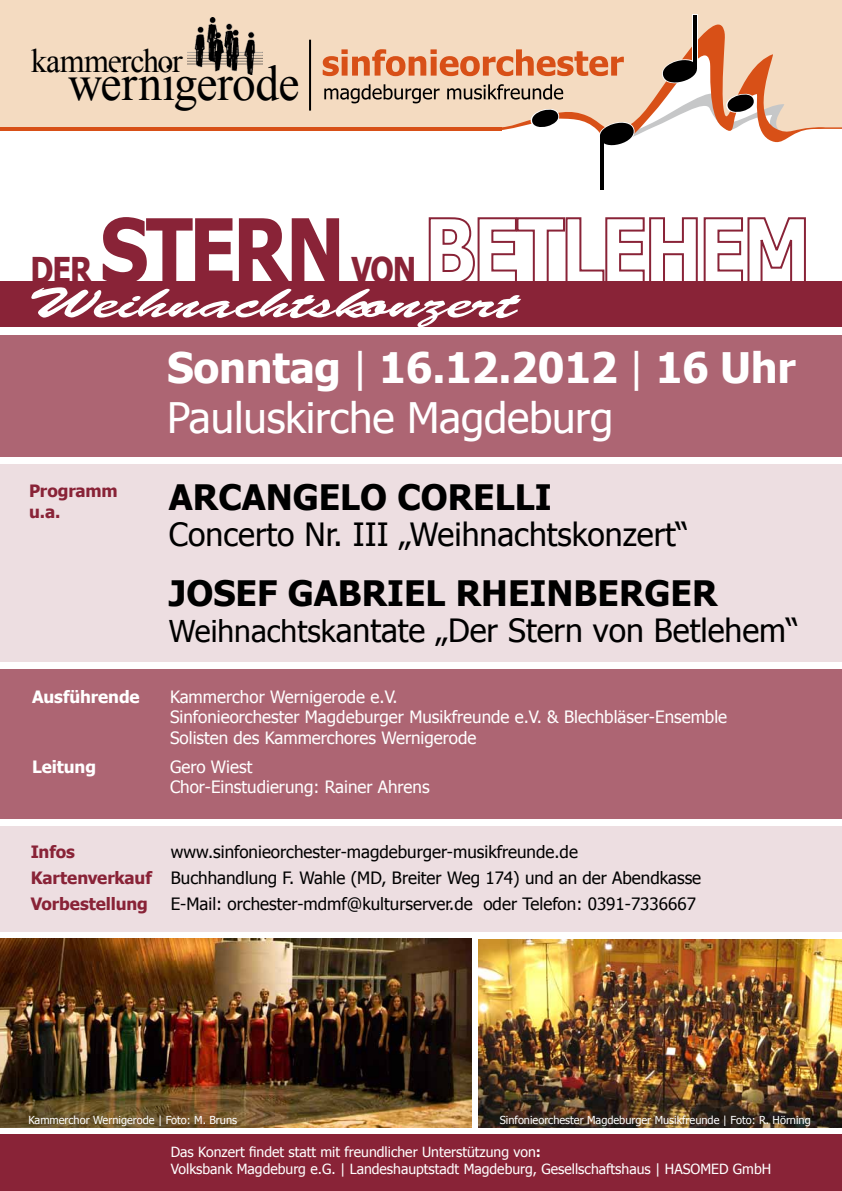
<style>
.page{position:relative;width:842px;height:1191px;background:#fff}
.page>*{position:absolute;margin:0;border:0;box-sizing:border-box;transform-origin:0 0}
.t1{font:700 88.8px "Tahoma";letter-spacing:-.035em;color:#892337;scale:.86 1}
.t2{font:49.7px "Times New Roman";letter-spacing:-.015em;color:#000;scale:.95 1}
.t3{font:43px "Brush Script Std";color:#fff;scale:1.62 1}
.t4{font:42px/50.4px "Tahoma";letter-spacing:-.005em;color:#fff}
.t5{font:700 35.5px "Tahoma";letter-spacing:-.035em;color:#892337;scale:.86 1}
.t6{font:700 35px "Tahoma";color:#000}
.t7{font:33.3px "Times New Roman";letter-spacing:-.04em;color:#000;scale:.96 1}
.t8{font:32px "Tahoma";color:#000}
.t9{font:17px/26.1px "Tahoma";color:#000}
.t10{font:17px/20.4px "Tahoma";color:#fff}
.t11{font:700 17px "Tahoma";letter-spacing:-.005em;color:#fff}
.t12{font:700 17px/20.4px "Tahoma";letter-spacing:-.01em;color:#892337}
.t13{font:14px/16.8px "Tahoma";color:#fff}
.t14{font:11px "Tahoma";color:#fff}
.s1{font-weight:700}
.s2{font-size:30px}
.s3{font-weight:700;color:#892337}
</style>
<div class="page">
<div style="left:0;top:334px;width:842px;height:122px;background:#ad6573"></div>
<img style="left:478px;top:939px;width:364px;height:188px">
<img style="left:0;top:938px;width:471px;height:189px">
<div style="left:0;top:669px;width:842px;height:150px;background:#ad6573"></div>
<div style="left:0;top:826px;width:842px;height:106px;background:#eddee1"></div>
<div style="left:0;top:1134px;width:842px;height:57px;background:#892337"></div>
<div style="left:0;top:464px;width:842px;height:197px;background:#eddee1"></div>
<div style="left:0;top:282px;width:842px;height:45px;background:#892337"></div>
<div style="left:0;top:0;width:842px;height:128px;background:#f4dbc1"></div>
<hr style="left:0;top:127px;width:501px;height:3px;background:#d85017">
<svg style="left:692px;top:14px;width:33px;height:22px"></svg>
<svg style="left:693px;top:15px;width:5px;height:21px"></svg>
<hr style="left:694px;top:16px;width:3px;height:53px;background:#000">
<hr style="left:600px;top:137px;width:3px;height:53px;background:#000">
<svg style="left:323px;top:36px;width:519px;height:115px"></svg>
<svg style="left:428px;top:217px;width:379px;height:65px"></svg>
<hr style="left:309px;top:40px;width:2px;height:71px;background:#000">
<img style="left:187px;top:18px;width:76px;height:56px">
<h3 class="t7" style="left:31px;top:38px;width:159px">kammerchor</h3>
<h2 class="t2" style="left:68px;top:50px;width:245px">wernigerode</h2>
<h3 class="t5" style="left:30px;top:247px;width:73px">DER</h3>
<h1 class="t1" style="left:100px;top:194px;width:286px">STERN</h1>
<h3 class="t5" style="left:351px;top:247px;width:77px">VON</h3>
<h3 class="t3" style="left:28px;top:279px;width:304px">Weihnachtskonzert</h3>
<p class="t12" style="left:29px;top:480px;width:90px">Programm u.a.</p>
<h3 class="t4" style="left:167px;top:341px;width:630px"><span class="s1">Sonntag</span> | <span class="s1">16.12.2012</span> | <span class="s1">16 Uhr<br></span>Pauluskirche Magdeburg</h3>
<h3 class="t6" style="left:169px;top:475px;width:384px">ARCANGELO CORELLI</h3>
<h3 class="t8" style="left:169px;top:514px;width:521px">Concerto Nr. III „Weihnachtskonzert“</h3>
<h3 class="t6" style="left:169px;top:571px;width:550px">JOSEF GABRIEL RHEINBERGER</h3>
<h3 class="t8" style="left:169px;top:610px;width:631px"><span class="s2">Weihnachtsk</span>antate „Der Stern von Betlehem“</h3>
<p class="t11" style="left:32px;top:686px;width:109px">Ausführende</p>
<p class="t10" style="left:170px;top:686px;width:559px">Kammerchor Wernigerode e.V.<br>Sinfonieorchester Magdeburger Musikfreunde e.V. &amp; Blechbläser-Ensemble<br>Solisten des Kammerchores Wernigerode</p>
<p class="t11" style="left:32px;top:755px;width:65px">Leitung</p>
<p class="t10" style="left:170px;top:755px;width:261px">Gero Wiest<br>Chor-Einstudierung: Rainer Ahrens</p>
<p class="t9" style="left:31px;top:838px;width:672px;text-indent:140px">www.sinfonieorchester-magdeburger-musikfreunde.de<br><span class="s3">Kartenverkauf</span> Buchhandlung F. Wahle (MD, Breiter Weg 174) und an der Abendkasse<br><span class="s3">Vorbestellung</span></p>
<p class="t12" style="left:31px;top:841px;width:46px">Infos</p>
<p class="t9" style="left:171px;top:890px;width:527px">E-Mail: orchester-mdmf@kulturserver.de oder Telefon: 0391-7336667</p>
<p class="t14" style="left:28px;top:1112px;width:210px">Kammerchor Wernigerode | Foto: M. Bruns</p>
<p class="t14" style="left:500px;top:1112px;width:312px">Sinfonieorchester Magdeburger Musikfreunde | Foto: R. Hörning</p>
<p class="t13" style="left:171px;top:1143px;width:602px">Das Konzert findet statt mit freundlicher Unterstützung von<span class="s1">:<br></span>Volksbank Magdeburg e.G. | Landeshauptstadt Magdeburg, Gesellschaftshaus | HASOMED GmbH</p>
</div>
